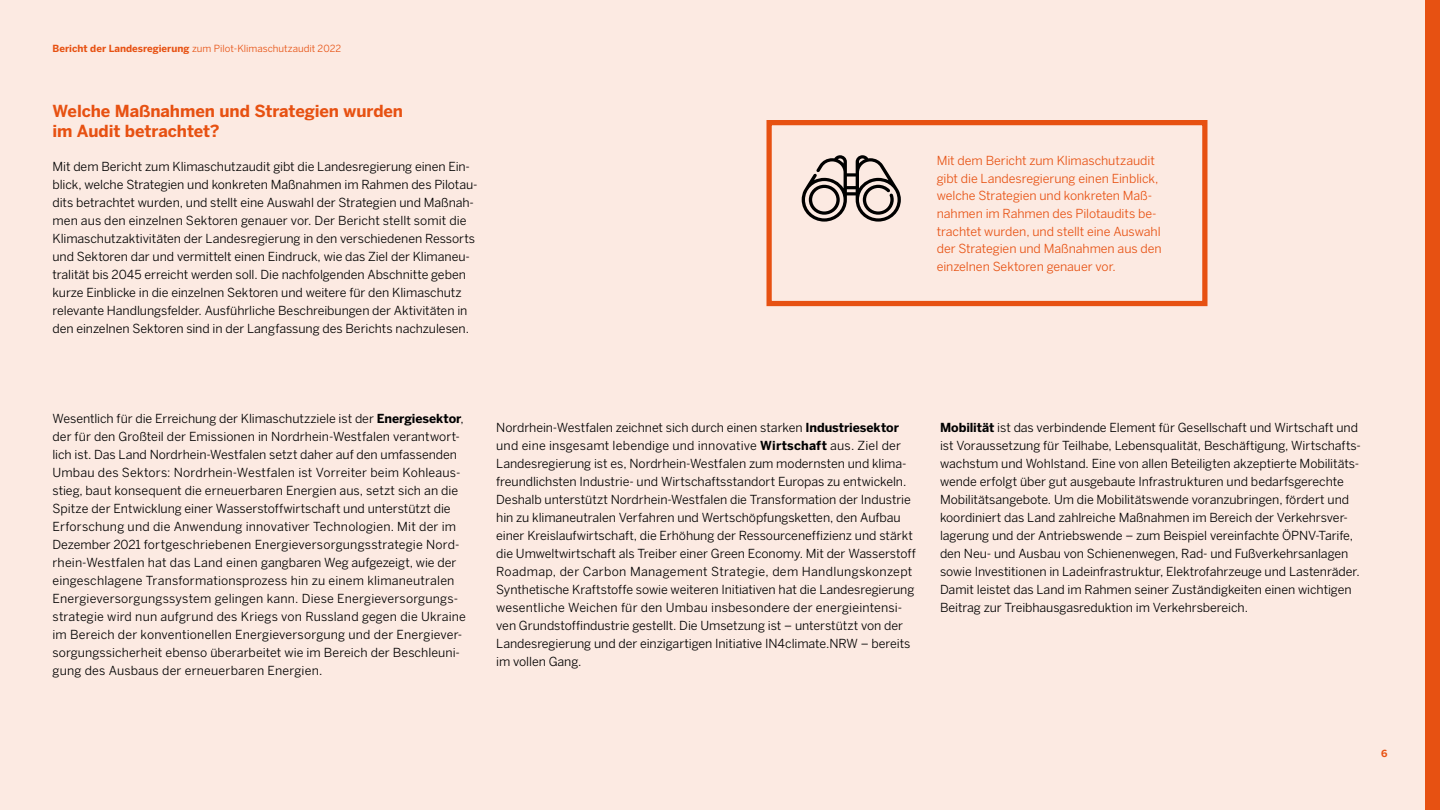
<style>
.page{position:relative;width:1440px;height:810px;background:#fceae2}
.page>*{position:absolute;margin:0;border:0;box-sizing:border-box;transform-origin:0 0}
.Blick_in_die_Zukunft_H2_Blick_in_die_Zuk{font:700 16.5px/19.5px "Benton Sans";letter-spacing:-.005em;color:#e75112}
.Blick_in_die_Zukunft_Copy_Einleitung{font:12.38px/18px "Benton Sans";letter-spacing:-.005em;color:#000}
.Blick_in_die_Zukunft_Text-Infobox_Text{font:12.38px/17.6px "Benton Sans";letter-spacing:-.005em;color:#e75112}
.t1{font:9.75px "Benton Sans";color:#e75112}
.t2{font:700 9.75px "Benton Sans";color:#e75112}
.s1{font-weight:700}
</style>
<div class="page">
<div style="left:1425px;top:0;width:15px;height:810px;background:#e75112"></div>
<div style="left:766px;top:120px;width:442px;height:186px;border:5px solid #e75112"></div>
<svg style="left:802px;top:155px;width:99px;height:67px"></svg>
<p class="t1" style="left:52px;top:42px;width:290px"><span class="s1">Bericht der Landesregierung</span> zum Pilot-Klimaschutzaudit 2022</p>
<h2 class="Blick_in_die_Zukunft_H2_Blick_in_die_Zuk" style="left:52px;top:101px;width:352px">Welche Maßnahmen und Strategien wurden im Audit betrachtet?</h2>
<p class="Blick_in_die_Zukunft_Copy_Einleitung" style="left:52px;top:157px;width:427px">Mit dem Bericht zum Klimaschutzaudit gibt die Landesregierung einen Ein&shy;blick, welche Strategien und konkreten Maßnahmen im Rahmen des Pilotau&shy;dits betrachtet wurden, und stellt eine Auswahl der Strategien und Maßnah&shy;men aus den einzelnen Sektoren genauer vor. Der Bericht stellt somit die Klimaschutzaktivitäten der Landesregierung in den verschiedenen Ressorts und Sektoren dar und vermittelt einen Eindruck, wie das Ziel der Klimaneu&shy;tralität bis 2045 erreicht werden soll. Die nachfolgenden Abschnitte geben kurze Einblicke in die einzelnen Sektoren und weitere für den Klimaschutz relevante Handlungsfelder. Ausführliche Beschreibungen der Aktivitäten in den einzelnen Sektoren sind in der Langfassung des Berichts nachzulesen.</p>
<p class="Blick_in_die_Zukunft_Text-Infobox_Text" style="left:937px;top:152px;width:226px">Mit dem Bericht zum Klimaschutzaudit gibt die Landesregierung einen Einblick, welche Strategien und konkreten Maß&shy;nahmen im Rahmen des Pilotaudits be&shy;trachtet wurden, und stellt eine Auswahl der Strategien und Maßnahmen aus den einzelnen Sektoren genauer vor.</p>
<p class="Blick_in_die_Zukunft_Copy_Einleitung" style="left:52px;top:409px;width:415px">Wesentlich für die Erreichung der Klimaschutzziele ist der <span class="s1">Energiesektor</span>, der für den Großteil der Emissionen in Nordrhein-Westfalen verantwort&shy;lich ist. Das Land Nordrhein-Westfalen setzt daher auf den umfassenden Umbau des Sektors: Nordrhein-Westfalen ist Vorreiter beim Kohleaus&shy;stieg, baut konsequent die erneuerbaren Energien aus, setzt sich an die Spitze der Entwicklung einer Wasserstoffwirtschaft und unterstützt die Erforschung und die Anwendung innovativer Technologien. Mit der im Dezember 2021 fortgeschriebenen Energieversorgungsstrategie Nord&shy;rhein-Westfalen hat das Land einen gangbaren Weg aufgezeigt, wie der eingeschlagene Transformationsprozess hin zu einem klimaneutralen Energieversorgungssystem gelingen kann. Diese Energieversorgungs&shy;strategie wird nun aufgrund des Kriegs von Russland gegen die Ukraine im Bereich der konventionellen Energieversorgung und der Energiever&shy;sorgungssicherheit ebenso überarbeitet wie im Bereich der Beschleuni&shy;gung des Ausbaus der erneuerbaren Energien.</p>
<p class="Blick_in_die_Zukunft_Copy_Einleitung" style="left:496px;top:418px;width:421px">Nordrhein-Westfalen zeichnet sich durch einen starken <span class="s1">Industriesektor </span>und eine insgesamt lebendige und innovative <span class="s1">Wirtschaft</span> aus. Ziel der Landesregierung ist es, Nordrhein-Westfalen zum modernsten und klima&shy;freundlichsten Industrie- und Wirtschaftsstandort Europas zu entwickeln.<br>Deshalb unterstützt Nordrhein-Westfalen die Transformation der Industrie hin zu klimaneutralen Verfahren und Wertschöpfungsketten, den Aufbau einer Kreislaufwirtschaft, die Erhöhung der Ressourceneffizienz und stärkt die Umweltwirtschaft als Treiber einer Green Economy. Mit der Wasserstoff Roadmap, der Carbon Management Strategie, dem Handlungskonzept Synthetische Kraftstoffe sowie weiteren Initiativen hat die Landesregierung wesentliche Weichen für den Umbau insbesondere der energieintensi&shy;ven Grundstoffindustrie gestellt. Die Umsetzung ist – unterstützt von der Landesregierung und der einzigartigen Initiative IN4climate.NRW – bereits im vollen Gang.</p>
<p class="Blick_in_die_Zukunft_Copy_Einleitung" style="left:940px;top:418px;width:422px"><span class="s1">Mobilität</span> ist das verbindende Element für Gesellschaft und Wirtschaft und ist Voraussetzung für Teilhabe, Lebensqualität, Beschäftigung, Wirtschafts&shy;wachstum und Wohlstand. Eine von allen Beteiligten akzeptierte Mobilitäts&shy;wende erfolgt über gut ausgebaute Infrastrukturen und bedarfsgerechte Mobilitätsangebote. Um die Mobilitätswende voranzubringen, fördert und koordiniert das Land zahlreiche Maßnahmen im Bereich der Verkehrsver&shy;lagerung und der Antriebswende – zum Beispiel vereinfachte ÖPNV-Tarife, den Neu- und Ausbau von Schienenwegen, Rad- und Fußverkehrsanlagen sowie Investitionen in Ladeinfrastruktur, Elektrofahrzeuge und Lastenräder.<br>Damit leistet das Land im Rahmen seiner Zuständigkeiten einen wichtigen Beitrag zur Treibhausgasreduktion im Verkehrsbereich.</p>
<p class="t2" style="left:1381px;top:747px;width:8px">6</p>
</div>
